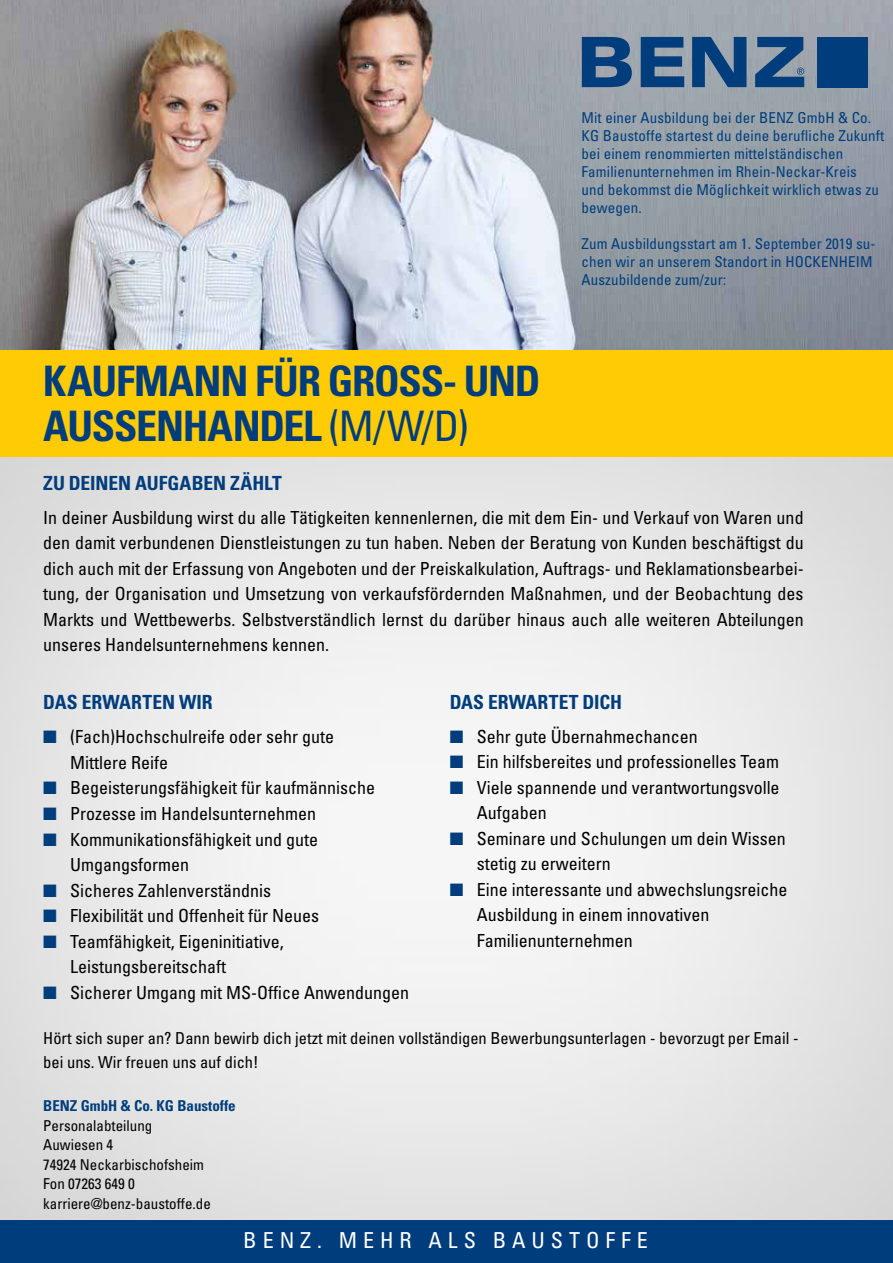
<style>
.page{position:relative;width:893px;height:1263px;background:#fff}
.page>*{position:absolute;margin:0;border:0;box-sizing:border-box;transform-origin:0 0}
.t1{font:700 condensed 42px/45px "Univers LT Std";letter-spacing:-.03em;color:#003d7c}
.t2{font:condensed 22.05px "Univers LT Std";letter-spacing:.27em;color:#fff}
.t3{font:700 condensed 19.5px "Univers LT Std";color:#003d7c}
.t4{font:condensed 18px/25.5px "Univers LT Std";color:#000}
.t5{font:condensed 16.5px/24px "Univers LT Std";color:#000}
.t6{font:condensed 15px/18px "Univers LT Std";letter-spacing:.01em;color:#003d7c}
.t7{font:condensed 15px/19.5px "Univers LT Std";color:#000}
.t8{font:700 condensed 15px "Univers LT Std";color:#003d7c}
.s1{font-weight:400}
.s2{color:#003d7c}
</style>
<div class="page">
<img style="left:0;top:0;width:893px;height:351px">
<div style="left:0;top:411px;width:893px;height:831px;background:#000;opacity:.2"></div>
<div style="left:0;top:1220px;width:893px;height:43px;background:#003d7c"></div>
<div style="left:0;top:351px;width:893px;height:106px;background:#fecb04"></div>
<svg style="left:582px;top:37px;width:50px;height:50px;background:#275688"></svg>
<svg style="left:641px;top:37px;width:43px;height:50px;background:#2a5989"></svg>
<svg style="left:692px;top:37px;width:54px;height:50px;background:#305d8b"></svg>
<svg style="left:755px;top:37px;width:49px;height:50px;background:#39628d"></svg>
<div style="left:817px;top:37px;width:50px;height:50px;background:#003d7c"></div>
<h1 class="t1" style="left:43px;top:358px;width:499px">KAUFMANN FÜR GROSS- UND<br>AUSSENHANDEL <span class="s1">(M/W/D)</span></h1>
<p class="t6" style="left:581px;top:109px;width:304px">Mit einer Ausbildung bei der BENZ GmbH &amp; Co.<br>KG Baustoffe startest du deine berufliche Zukunft bei einem renommierten mittelständischen Familienunternehmen im Rhein-Neckar-Kreis<br>und bekommst die Möglichkeit wirklich etwas zu bewegen.</p>
<p class="t6" style="left:581px;top:235px;width:296px">Zum Ausbildungsstart am 1. September 2019 su&shy;chen wir an unserem Standort in HOCKENHEIM<br>Auszubildende zum/zur:</p>
<p class="t3" style="left:43px;top:471px;width:240px">ZU DEINEN AUFGABEN ZÄHLT</p>
<p class="t4" style="left:43px;top:504px;width:762px;text-align:justify">In deiner Ausbildung wirst du alle Tätigkeiten kennenlernen, die mit dem Ein- und Verkauf von Waren und den damit verbundenen Dienstleistungen zu tun haben. Neben der Beratung von Kunden beschäftigst du dich auch mit der Erfassung von Angeboten und der Preiskalkulation, Auftrags- und Reklamationsbearbei&shy;tung, der Organisation und Umsetzung von verkaufsfördernden Maßnahmen, und der Beobachtung des Markts und Wettbewerbs. Selbstverständlich lernst du darüber hinaus auch alle weiteren Abteilungen unseres Handelsunternehmens kennen.</p>
<p class="t3" style="left:450px;top:690px;width:174px">DAS ERWARTET DICH</p>
<p class="t4" style="left:450px;top:723px;width:249px"><span class="s2">■</span> Sehr gute Übernahmechancen</p>
<p class="t4" style="left:450px;top:749px;width:331px"><span class="s2">■</span> Ein hilfsbereites und professionelles Team</p>
<p class="t4" style="left:477px;top:774px;width:304px;text-indent:-27px"><span class="s2">■</span> Viele spannende und verantwortungsvolle<br>Aufgaben</p>
<p class="t4" style="left:477px;top:825px;width:310px;text-indent:-27px"><span class="s2">■</span> Seminare und Schulungen um dein Wissen stetig zu erweitern</p>
<p class="t4" style="left:477px;top:876px;width:312px;text-indent:-27px"><span class="s2">■</span> Eine interessante und abwechslungsreiche<br>Ausbildung in einem innovativen<br>Familienunternehmen</p>
<p class="t3" style="left:43px;top:690px;width:171px">DAS ERWARTEN WIR</p>
<p class="t4" style="left:70px;top:724px;width:265px;text-indent:-27px"><span class="s2">■</span> (Fach)Hochschulreife oder sehr gute<br>Mittlere Reife</p>
<p class="t4" style="left:43px;top:775px;width:333px"><span class="s2">■</span> Begeisterungsfähigkeit für kaufmännische</p>
<p class="t4" style="left:43px;top:800px;width:274px"><span class="s2">■</span> Prozesse im Handelsunternehmen</p>
<p class="t4" style="left:70px;top:826px;width:249px;text-indent:-27px"><span class="s2">■</span> Kommunikationsfähigkeit und gute<br>Umgangsformen</p>
<p class="t4" style="left:43px;top:877px;width:229px"><span class="s2">■</span> Sicheres Zahlenverständnis</p>
<p class="t4" style="left:43px;top:903px;width:277px"><span class="s2">■</span> Flexibilität und Offenheit für Neues</p>
<p class="t4" style="left:70px;top:928px;width:215px;text-indent:-27px"><span class="s2">■</span> Teamfähigkeit, Eigeninitiative,<br>Leistungsbereitschaft</p>
<p class="t4" style="left:43px;top:979px;width:367px"><span class="s2">■</span> Sicherer Umgang mit MS-Office Anwendungen</p>
<p class="t5" style="left:43px;top:1025px;width:757px">Hört sich super an? Dann bewirb dich jetzt mit deinen vollständigen Bewerbungsunterlagen - bevorzugt per Email - bei uns. Wir freuen uns auf dich!</p>
<p class="t8" style="left:43px;top:1096px;width:194px">BENZ GmbH &amp; Co. KG Baustoffe</p>
<p class="t7" style="left:43px;top:1115px;width:169px">Personalabteilung<br>Auwiesen 4<br>74924 Neckarbischofsheim<br>Fon 07263 649 0 karriere@benz-baustoffe.de</p>
<p class="t2" style="left:243px;top:1226px;width:406px">BENZ. MEHR ALS BAUSTOFFE</p>
</div>
